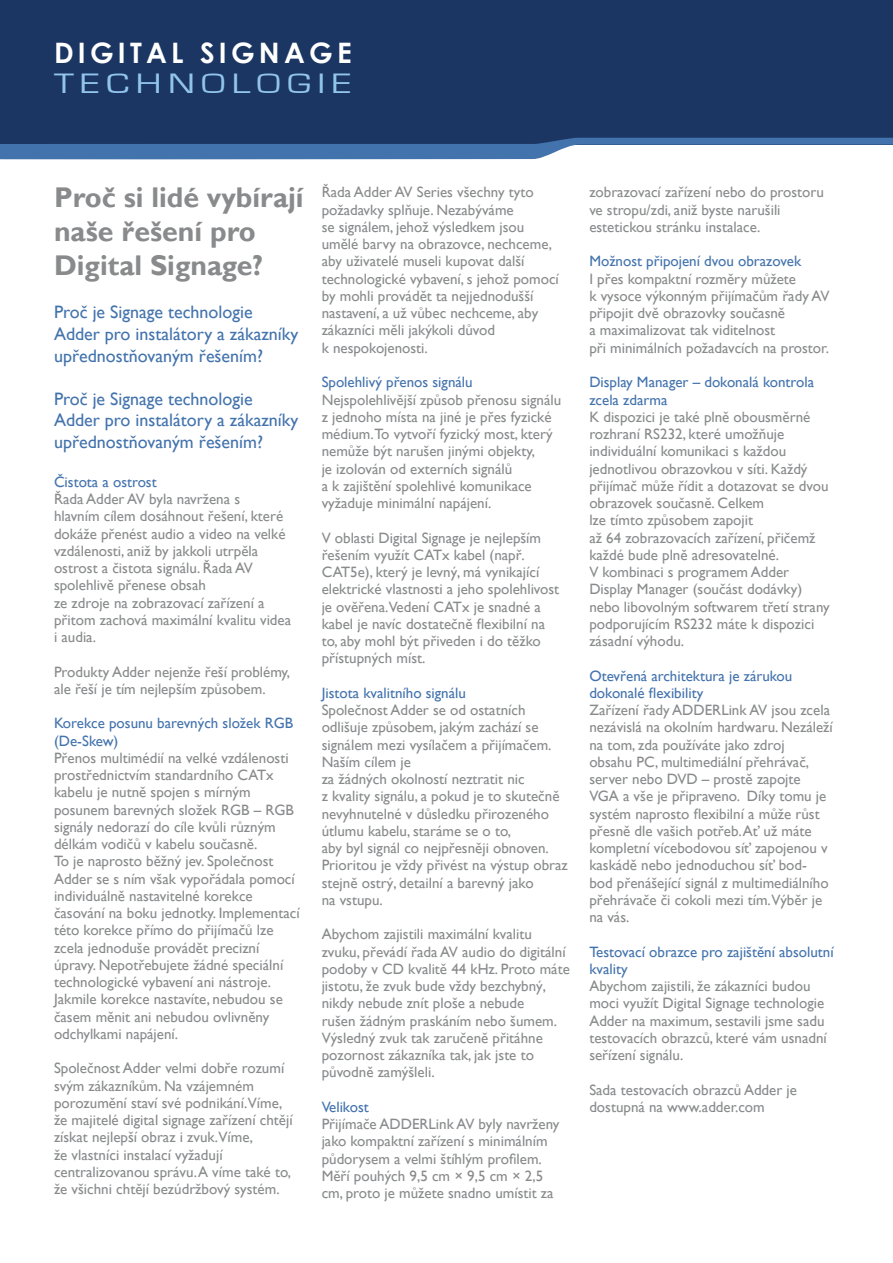
<style>
.page{position:relative;width:893px;height:1263px;background:#fff}
.page>*{position:absolute;margin:0;border:0;box-sizing:border-box;transform-origin:0 0}
.t1{font:28.95px "Eurostile";letter-spacing:.17em;color:#92c5eb;scale:1.33 1}
.t2{font:700 28.5px/34.2px "Gill Sans";color:#888a8b}
.t3{font:700 28.2px "Century Gothic";letter-spacing:.15em;color:#fff}
.t4{font:18px/21.6px "Gill Sans";color:#4373ad}
.t5{font:15px/17.2px "Gill Sans";color:#888a8b}
.t6{font:15px/17.2px "Gill Sans";color:#4373ad}
</style>
<div class="page">
<div style="left:0;top:0;width:893px;height:144px;background:#1b3662"></div>
<svg style="left:0;top:138px;width:893px;height:22px"></svg>
<h3 class="t3" style="left:54px;top:31px;width:299px">DIGITAL SIGNAGE</h3>
<h1 class="t1" style="left:54px;top:68px;width:225px">TECHNOLOGIE</h1>
<h2 class="t2" style="left:54px;top:181px;width:251px">Proč si lidé vybírají naše řešení pro<br>Digital Signage?</h2>
<p class="t4" style="left:54px;top:302px;width:246px">Proč je Signage technologie<br>Adder pro instalátory a zákazníky upřednostňovaným řešením?</p>
<p class="t4" style="left:54px;top:388px;width:246px">Proč je Signage technologie<br>Adder pro instalátory a zákazníky upřednostňovaným řešením?</p>
<p class="t6" style="left:54px;top:473px;width:104px">Čistota a ostrost</p>
<p class="t5" style="left:54px;top:491px;width:239px">Řada Adder AV byla navržena s<br>hlavním cílem dosáhnout řešení, které dokáže přenést audio a video na velké vzdálenosti, aniž by jakkoli utrpěla ostrost a čistota signálu. Řada AV spolehlivě přenese obsah<br>ze zdroje na zobrazovací zařízení a přitom zachová maximální kvalitu videa i audia.</p>
<p class="t5" style="left:54px;top:663px;width:238px">Produkty Adder nejenže řeší problémy, ale řeší je tím nejlepším způsobem.</p>
<p class="t6" style="left:54px;top:715px;width:241px">Korekce posunu barevných složek RGB (De-Skew)</p>
<p class="t5" style="left:54px;top:749px;width:247px">Přenos multimédií na velké vzdálenosti prostřednictvím standardního CATx kabelu je nutně spojen s mírným posunem barevných složek RGB – RGB signály nedorazí do cíle kvůli různým délkám vodičů v kabelu současně.<br>To je naprosto běžný jev. Společnost Adder se s ním však vypořádala pomocí individuálně nastavitelné korekce časování na boku jednotky. Implementací této korekce přímo do přijímačů lze zcela jednoduše provádět precizní úpravy. Nepotřebujete žádné speciální technologické vybavení ani nástroje.<br>Jakmile korekce nastavíte, nebudou se časem měnit ani nebudou ovlivněny odchylkami napájení.</p>
<p class="t5" style="left:54px;top:1060px;width:240px">Společnost Adder velmi dobře rozumí svým zákazníkům. Na vzájemném porozumění staví své podnikání.Víme, že majitelé digital signage zařízení chtějí získat nejlepší obraz i zvuk.Víme,<br>že vlastníci instalací vyžadují centralizovanou správu. A víme také to, že všichni chtějí bezúdržbový systém.</p>
<p class="t5" style="left:322px;top:184px;width:239px">Řada Adder AV Series všechny tyto požadavky splňuje. Nezabýváme<br>se signálem, jehož výsledkem jsou umělé barvy na obrazovce, nechceme, aby uživatelé museli kupovat další technologické vybavení, s jehož pomocí by mohli provádět ta nejjednodušší nastavení, a už vůbec nechceme, aby zákazníci měli jakýkoli důvod<br>k nespokojenosti.</p>
<p class="t6" style="left:322px;top:374px;width:153px">Spolehlivý přenos signálu</p>
<p class="t5" style="left:322px;top:391px;width:241px">Nejspolehlivější způsob přenosu signálu z jednoho místa na jiné je přes fyzické médium.To vytvoří fyzický most, který nemůže být narušen jinými objekty,<br>je izolován od externích signálů<br>a k zajištění spolehlivé komunikace vyžaduje minimální napájení.</p>
<p class="t5" style="left:322px;top:529px;width:239px">V oblasti Digital Signage je nejlepším řešením využít CATx kabel (např.<br>CAT5e), který je levný, má vynikající elektrické vlastnosti a jeho spolehlivost je ověřena.Vedení CATx je snadné a kabel je navíc dostatečně flexibilní na to, aby mohl být přiveden i do těžko přístupných míst.</p>
<p class="t6" style="left:322px;top:684px;width:146px">Jistota kvalitního signálu</p>
<p class="t5" style="left:322px;top:702px;width:248px">Společnost Adder se od ostatních odlišuje způsobem, jakým zachází se signálem mezi vysílačem a přijímačem.<br>Naším cílem je<br>za žádných okolností neztratit nic<br>z kvality signálu, a pokud je to skutečně nevyhnutelné v důsledku přirozeného útlumu kabelu, staráme se o to,<br>aby byl signál co nejpřesněji obnoven.<br>Prioritou je vždy přivést na výstup obraz stejně ostrý, detailní a barevný jako<br>na vstupu.</p>
<p class="t5" style="left:322px;top:926px;width:250px">Abychom zajistili maximální kvalitu zvuku, převádí řada AV audio do digitální podoby v CD kvalitě 44 kHz. Proto máte jistotu, že zvuk bude vždy bezchybný, nikdy nebude znít ploše a nebude<br>rušen žádným praskáním nebo šumem.<br>Výsledný zvuk tak zaručeně přitáhne pozornost zákazníka tak, jak jste to původně zamýšleli.</p>
<p class="t6" style="left:322px;top:1098px;width:49px">Velikost</p>
<p class="t5" style="left:322px;top:1116px;width:239px">Přijímače ADDERLink AV byly navrženy jako kompaktní zařízení s minimálním půdorysem a velmi štíhlým profilem.<br>Měří pouhých 9,5 cm × 9,5 cm × 2,5 cm, proto je můžete snadno umístit za</p>
<p class="t5" style="left:589px;top:184px;width:236px">zobrazovací zařízení nebo do prostoru ve stropu/zdi, aniž byste narušili estetickou stránku instalace.</p>
<p class="t6" style="left:589px;top:253px;width:213px">Možnost připojení dvou obrazovek</p>
<p class="t5" style="left:589px;top:270px;width:242px">I přes kompaktní rozměry můžete<br>k vysoce výkonným přijímačům řady AV připojit dvě obrazovky současně<br>a maximalizovat tak viditelnost<br>při minimálních požadavcích na prostor.</p>
<p class="t6" style="left:589px;top:374px;width:226px">Display Manager – dokonalá kontrola zcela zdarma</p>
<p class="t5" style="left:589px;top:408px;width:242px">K dispozici je také plně obousměrné rozhraní RS232, které umožňuje individuální komunikaci s každou jednotlivou obrazovkou v síti. Každý přijímač může řídit a dotazovat se dvou obrazovek současně. Celkem<br>lze tímto způsobem zapojit<br>až 64 zobrazovacích zařízení, přičemž každé bude plně adresovatelné.<br>V kombinaci s programem Adder Display Manager (součást dodávky) nebo libovolným softwarem třetí strany podporujícím RS232 máte k dispozici zásadní výhodu.</p>
<p class="t6" style="left:589px;top:667px;width:205px">Otevřená architektura je zárukou dokonalé flexibility</p>
<p class="t5" style="left:589px;top:702px;width:245px">Zařízení řady ADDERLink AV jsou zcela nezávislá na okolním hardwaru. Nezáleží na tom, zda používáte jako zdroj<br>obsahu PC, multimediální přehrávač, server nebo DVD – prostě zapojte VGA a vše je připraveno. Díky tomu je systém naprosto flexibilní a může růst přesně dle vašich potřeb. Ať už máte kompletní vícebodovou síť zapojenou v kaskádě nebo jednoduchou síť bod&shy;bod přenášející signál z multimediálního přehrávače či cokoli mezi tím.Výběr je na vás.</p>
<p class="t6" style="left:589px;top:943px;width:246px">Testovací obrazce pro zajištění absolutní kvality</p>
<p class="t5" style="left:589px;top:978px;width:239px">Abychom zajistili, že zákazníci budou moci využít Digital Signage technologie Adder na maximum, sestavili jsme sadu testovacích obrazců, které vám usnadní seřízení signálu.</p>
<p class="t5" style="left:589px;top:1081px;width:209px">Sada testovacích obrazců Adder je dostupná na www.adder.com</p>
</div>
